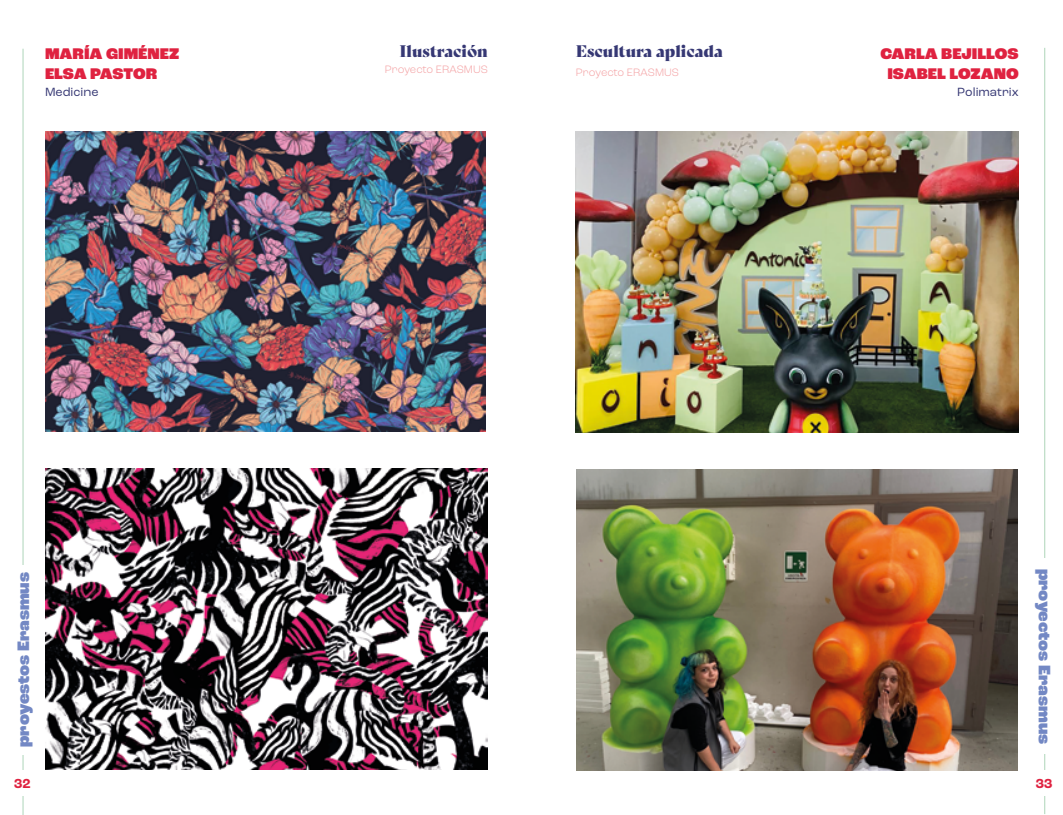
<style>
.page{position:relative;width:1063px;height:815px;background:#fff}
.page>*{position:absolute;margin:0;border:0;box-sizing:border-box;transform-origin:0 0}
.t1{font:900 17.5px "Roc Grotesk";color:#7388c4}
.t2{font:900 16.25px/19.5px "Roc Grotesk";color:#df2240}
.t3{font:16.25px "Bely Display";color:#363874}
.t4{font:700 13.75px "Roc Grotesk";color:#df2240}
.t5{font:12.5px "Roc Grotesk";color:#363874}
.t6{font:300 11.25px "Roc Grotesk";color:#f4a2a4}
</style>
<div class="page">
<hr style="left:23px;top:49px;width:1px;height:766px;background:#aed5b9">
<div style="left:7px;top:770px;width:31px;height:25px;background:#fff"></div>
<hr style="left:1044px;top:48px;width:1px;height:766px;background:#aed5b9">
<div style="left:1029px;top:770px;width:30px;height:25px;background:#fff"></div>
<img style="left:576px;top:470px;width:441px;height:301px">
<img style="left:576px;top:131px;width:443px;height:301px">
<div style="left:1039px;top:558px;width:13px;height:196px;background:#fff"></div>
<img style="left:45px;top:132px;width:441px;height:300px">
<img style="left:45px;top:469px;width:443px;height:301px">
<div style="left:16px;top:565px;width:13px;height:189px;background:#fff"></div>
<p class="t2" style="left:45px;top:45px;width:136px">MARÍA GIMÉNEZ<br>ELSA PASTOR</p>
<p class="t5" style="left:45px;top:85px;width:55px">Medicine</p>
<p class="t1" style="left:12px;top:747px;width:176px;rotate:-90deg">proyestos Erasmus</p>
<p class="t3" style="left:399px;top:38px;width:90px">Ilustración</p>
<p class="t6" style="left:385px;top:62px;width:105px">Proyecto ERASMUS</p>
<p class="t3" style="left:576px;top:38px;width:149px">Escultura aplicada</p>
<p class="t2" style="left:881px;top:45px;width:140px">CARLA BEJILLOS</p>
<p class="t6" style="left:576px;top:66px;width:105px">Proyecto ERASMUS</p>
<p class="t2" style="left:887px;top:64px;width:133px">ISABEL LOZANO</p>
<p class="t5" style="left:957px;top:85px;width:63px">Polimatrix</p>
<p class="t1" style="left:1055px;top:569px;width:177px;rotate:90deg">proyectos Erasmus</p>
<p class="t4" style="left:14px;top:775px;width:18px">32</p>
<p class="t4" style="left:1036px;top:775px;width:18px">33</p>
</div>
